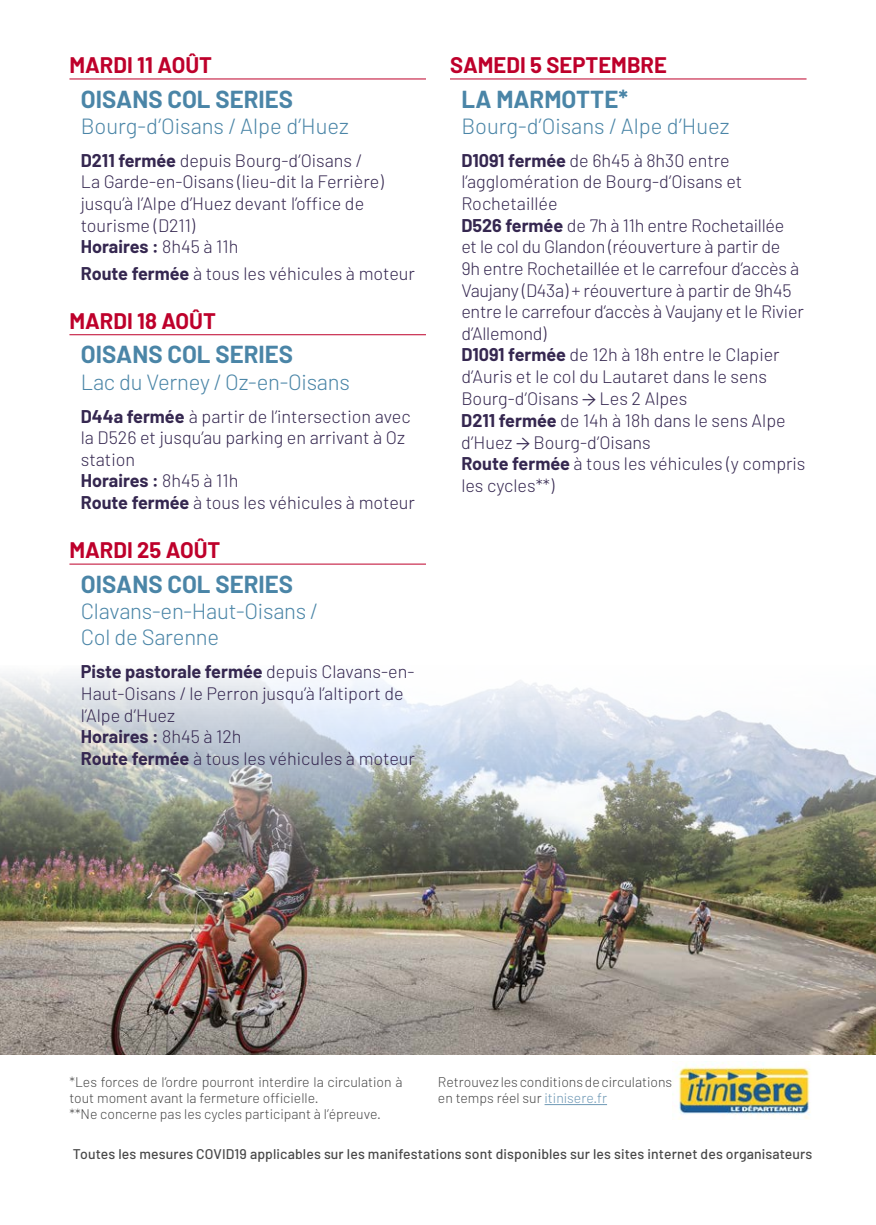
<style>
.page{position:relative;width:876px;height:1225px;background:#fff}
.page>*{position:absolute;margin:0;border:0;box-sizing:border-box;transform-origin:0 0}
.t1{font:700 24px "Barlow";color:#4a85a7}
.t2{font:300 22px/26.4px "Barlow";letter-spacing:-.01em;color:#4a85a7}
.t3{font:700 22px "Barlow";color:#be002b}
.t4{font:300 18px/21.6px "Barlow";color:#352750}
.t5{font:300 14px/16px "Barlow";color:#484848}
.t6{font:500 14px "Barlow";letter-spacing:.01em;color:#484848}
.s1{font-weight:700}
.s2{font-family:"Acumin Pro Wide";font-weight:400;font-size:14px}
.s3{color:#6e98b5}
</style>
<div class="page">
<img style="left:0;top:673px;width:876px;height:381px">
<hr style="left:69px;top:79px;width:357px;height:1px;background:#be002b">
<hr style="left:69px;top:334px;width:357px;height:1px;background:#be002b">
<hr style="left:69px;top:564px;width:357px;height:1px;background:#be002b">
<hr style="left:450px;top:79px;width:356px;height:1px;background:#be002b">
<hr style="left:545px;top:1104px;width:62px;height:1px;background:#6e98b5">
<img style="left:672px;top:1061px;width:138px;height:58px">
<p class="t3" style="left:69px;top:49px;width:144px">MARDI 11 AOÛT</p>
<h1 class="t1" style="left:81px;top:81px;width:214px">OISANS COL SERIES</h1>
<p class="t2" style="left:81px;top:112px;width:270px">Bourg-d’Oisans / Alpe d’Huez</p>
<p class="t4" style="left:81px;top:149px;width:304px"><span class="s1">D211 fermée</span> depuis Bourg-d’Oisans /<br>La Garde-en-Oisans (lieu-dit la Ferrière) jusqu’à l’Alpe d’Huez devant l’office de tourisme (D211)<br><span class="s1">Horaires :</span> 8h45 à 11h</p>
<p class="t4" style="left:81px;top:262px;width:336px"><span class="s1">Route fermée</span> à tous les véhicules à moteur</p>
<p class="t3" style="left:69px;top:305px;width:148px">MARDI 18 AOÛT</p>
<h1 class="t1" style="left:81px;top:337px;width:214px">OISANS COL SERIES</h1>
<p class="t2" style="left:81px;top:368px;width:271px">Lac du Verney / Oz-en-Oisans</p>
<p class="t4" style="left:81px;top:405px;width:336px"><span class="s1">D44a fermée</span> à partir de l’intersection avec la D526 et jusqu’au parking en arrivant à Oz station<br><span class="s1">Horaires :</span> 8h45 à 11h<br><span class="s1">Route fermée</span> à tous les véhicules à moteur</p>
<p class="t3" style="left:69px;top:534px;width:153px">MARDI 25 AOÛT</p>
<h1 class="t1" style="left:81px;top:566px;width:214px">OISANS COL SERIES</h1>
<p class="t2" style="left:81px;top:597px;width:238px">Clavans-en-Haut-Oisans /<br>Col de Sarenne</p>
<p class="t4" style="left:81px;top:660px;width:336px"><span class="s1">Piste pastorale fermée</span> depuis Clavans-en-Haut-Oisans / le Perron jusqu’à l’altiport de l’Alpe d’Huez<br><span class="s1">Horaires :</span> 8h45 à 12h<br><span class="s1">Route fermée</span> à tous les véhicules à moteur</p>
<p class="t3" style="left:450px;top:49px;width:218px">SAMEDI 5 SEPTEMBRE</p>
<h1 class="t1" style="left:461px;top:81px;width:168px">LA MARMOTTE*</h1>
<p class="t2" style="left:461px;top:112px;width:270px">Bourg-d’Oisans / Alpe d’Huez</p>
<p class="t4" style="left:461px;top:149px;width:346px"><span class="s1">D1091 fermée</span> de 6h45 à 8h30 entre l’agglomération de Bourg-d’Oisans et Rochetaillée<br><span class="s1">D526 fermée</span> de 7h à 11h entre Rochetaillée<br>et le col du Glandon (réouverture à partir de<br>9h entre Rochetaillée et le carrefour d’accès à Vaujany (D43a) + réouverture à partir de 9h45 entre le carrefour d’accès à Vaujany et le Rivier d’Allemond)<br><span class="s1">D1091 fermée</span> de 12h à 18h entre le Clapier d’Auris et le col du Lautaret dans le sens Bourg-d’Oisans <span class="s2">→</span> Les 2 Alpes<br><span class="s1">D211 fermée</span> de 14h à 18h dans le sens Alpe d’Huez <span class="s2">→</span> Bourg-d’Oisans<br><span class="s1">Route fermée</span> à tous les véhicules (y compris les cycles**)</p>
<p class="t5" style="left:69px;top:1073px;width:335px">*Les forces de l’ordre pourront interdire la circulation à tout moment avant la fermeture officielle.<br>**Ne concerne pas les cycles participant à l’épreuve.</p>
<p class="t5" style="left:438px;top:1073px;width:236px">Retrouvez les conditions de circulations en temps réel sur <span class="s3">itinisere.fr</span></p>
<p class="t6" style="left:73px;top:1145px;width:741px">Toutes les mesures COVID19 applicables sur les manifestations sont disponibles sur les sites internet des organisateurs</p>
</div>
